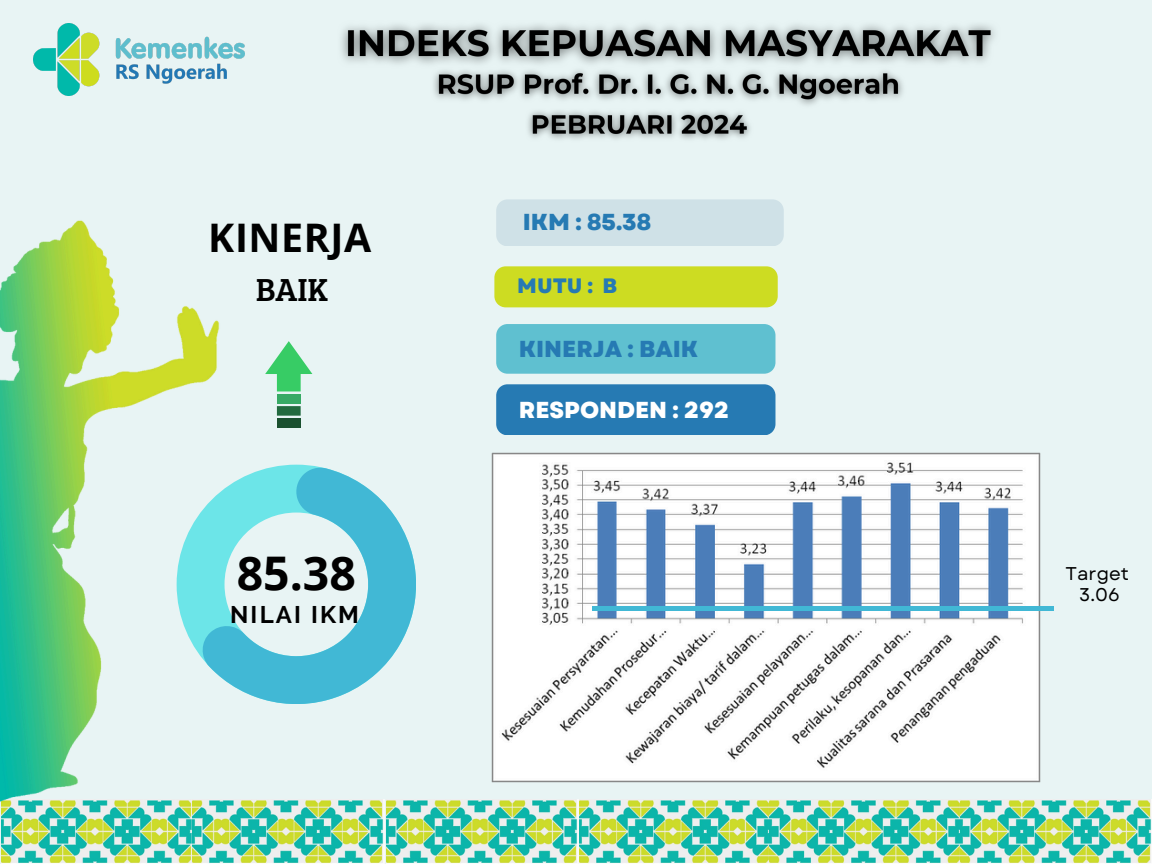
<style>
.page{position:relative;width:1152px;height:864px;background:#e8f4f4}
.page>*{position:absolute;margin:0;border:0;box-sizing:border-box;transform-origin:0 0}
.t1{font:700 46.35px "Open Sans";color:#000}
.t2{font:700 39.3px "Open Sans";letter-spacing:.015em;color:#000}
.t3{font:33px "Bree Serif";color:#000}
.t4{font:700 24px "Raleway";letter-spacing:.09em;color:#000}
.t5{font:800 23.1px "Garet";color:#267ab3}
.t6{font:800 23.1px "Garet";color:#fff}
.t7{font:800 20.85px "Garet";color:#267ab3}
.t8{font:18.45px "Garet";color:#000}
</style>
<div class="page">
<div style="left:496px;top:199px;width:288px;height:47px;background:#cfe1e7"></div>
<div style="left:494px;top:266px;width:284px;height:41px;background:#cddc22"></div>
<div style="left:496px;top:324px;width:279px;height:50px;background:#5fc0d0"></div>
<div style="left:496px;top:384px;width:279px;height:51px;background:#267ab3"></div>
<img style="left:33px;top:23px;width:212px;height:72px">
<img style="left:1px;top:831px;width:191px;height:33px">
<img style="left:192px;top:800px;width:578px;height:64px">
<img style="left:770px;top:800px;width:190px;height:64px">
<img style="left:960px;top:800px;width:192px;height:64px">
<svg style="left:304px;top:467px;width:112px;height:237px;fill:#41b8d5"></svg>
<svg style="left:304px;top:362px;width:8px;height:12px"></svg>
<img style="left:492px;top:452px;width:549px;height:331px">
<hr style="left:592px;top:606px;width:462px;height:4px;background:#41b8d5">
<img style="left:0;top:220px;width:304px;height:611px">
<img style="left:341px;top:24px;width:654px;height:40px">
<img style="left:426px;top:60px;width:486px;height:45px">
<img style="left:520px;top:103px;width:240px;height:36px">
<h2 class="t2" style="left:208px;top:210px;width:164px">KINERJA</h2>
<h3 class="t3" style="left:256px;top:265px;width:74px">BAIK</h3>
<h6 class="t1" style="left:237px;top:541px;width:121px">85.38</h6>
<p class="t4" style="left:230px;top:600px;width:130px">NILAI IKM</p>
<h6 class="t5" style="left:523px;top:206px;width:130px">IKM : 85.38</h6>
<p class="t7" style="left:517px;top:270px;width:101px">MUTU : B</p>
<h6 class="t5" style="left:519px;top:332px;width:181px">KINERJA : BAIK</h6>
<p class="t6" style="left:519px;top:393px;width:212px">RESPONDEN : 292</p>
<h1 class="t8" style="left:1066px;top:561px;width:65px">Target</h1>
<h6 class="t8" style="left:1079px;top:581px;width:42px">3.06</h6>
</div>
